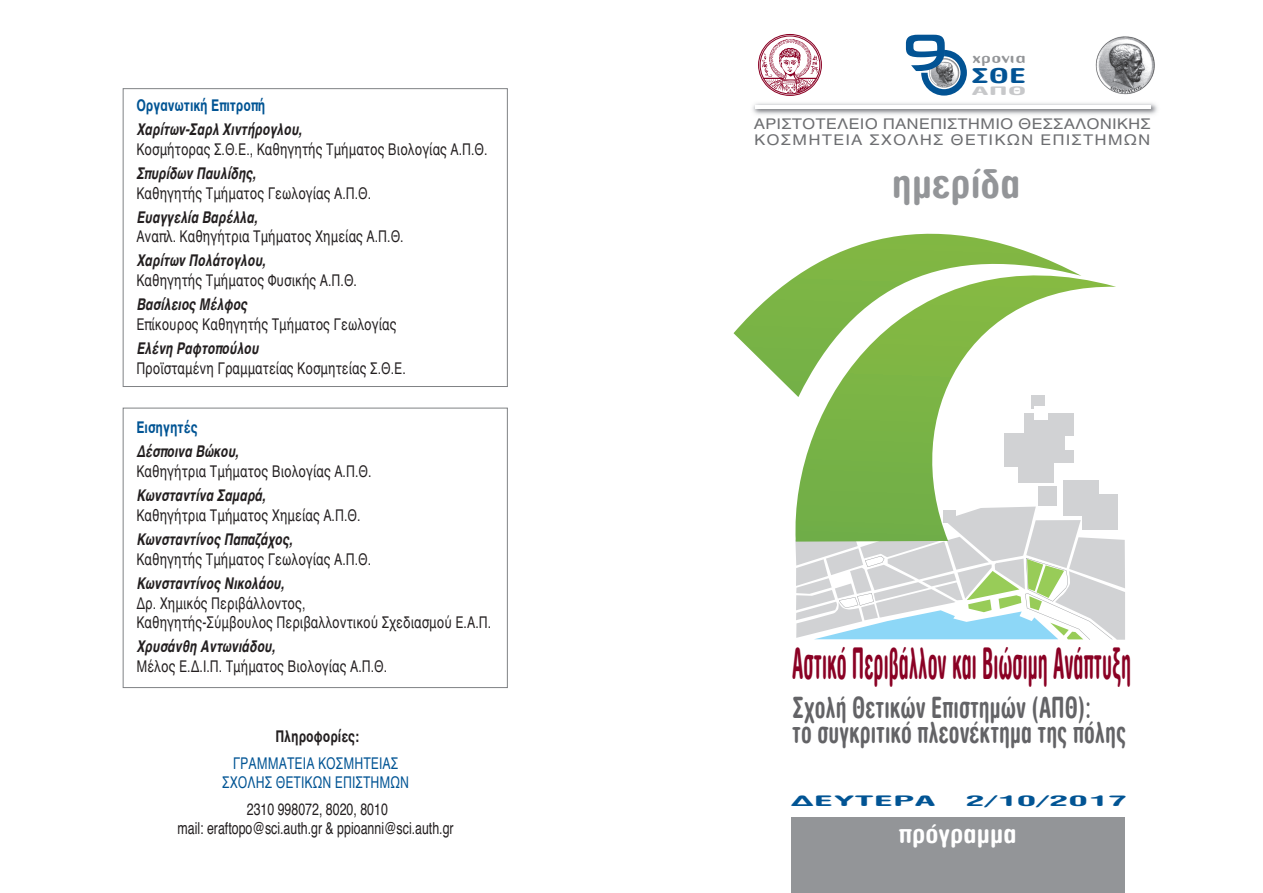
<style>
.page{position:relative;width:1263px;height:893px;background:#fff}
.page>*{position:absolute;margin:0;border:0;box-sizing:border-box;transform-origin:0 0}
.t1{font:700 43.35px "CF Smooth Cond";color:#8a0124;scale:.49 1}
.t2{font:700 39.6px "CF Smooth Cond";color:#939598;scale:1.07 1}
.t3{font:700 29.25px/25.5px "CF Smooth Cond";color:#636366;scale:.79 1}
.t4{font:700 25.35px "CF Smooth Cond";color:#fff;scale:1.11 1}
.t5{font:700 20.4px "CF Smooth Cond";color:#025394;scale:1.74 1}
.t6{font:16.5px/19.8px "Helvetica";color:#231f20;scale:.75 1}
.t7{font:italic 700 16.5px "Helvetica";color:#231f20;scale:.75 1}
.t8{font:16.5px/19.8px "Helvetica";color:#015494;text-align:center;scale:.75 1}
.t9{font:700 16.5px "Helvetica";color:#015494;scale:.75 1}
.t10{font:700 16.5px "Helvetica";color:#231f20;scale:.75 1}
.t11{font:15px/16.6px "Helvetica";color:#6d6e71;scale:1.14 1}
.t12{font:700 15px "CF Template";color:#939598;scale:1.38 1}
.t13{font:700 14.4px "CF Smooth Cond";color:#015494;scale:2.79 1}
.t14{font:700 11.7px "CF Smooth Cond";color:#c7c8ca;scale:2.81 1}
</style>
<div class="page">
<svg style="left:795px;top:539px;width:330px;height:101px"></svg>
<svg style="left:733px;top:281px;width:56px;height:107px"></svg>
<svg style="left:789px;top:233px;width:327px;height:309px"></svg>
<div style="left:1024px;top:413px;width:50px;height:50px;background:#d1d2d4"></div>
<div style="left:1004px;top:433px;width:50px;height:50px;background:#d1d2d4"></div>
<div style="left:1062px;top:480px;width:36px;height:35px;background:#d1d2d4"></div>
<div style="left:1038px;top:486px;width:19px;height:19px;background:#d1d2d4"></div>
<div style="left:943px;top:510px;width:13px;height:12px;background:#d1d2d4"></div>
<div style="left:1065px;top:437px;width:14px;height:13px;background:#fff"></div>
<div style="left:1031px;top:396px;width:14px;height:13px;background:#d1d2d4"></div>
<div style="left:1035px;top:406px;width:13px;height:13px;background:#fff"></div>
<div style="left:999px;top:468px;width:19px;height:19px;background:#fff"></div>
<div style="left:1082px;top:494px;width:36px;height:36px;background:#d1d2d4"></div>
<img style="left:1095px;top:36px;width:60px;height:59px">
<svg style="left:758px;top:34px;width:64px;height:62px"></svg>
<svg style="left:906px;top:35px;width:61px;height:61px"></svg>
<img style="left:752px;top:103px;width:405px;height:12px">
<hr style="left:755px;top:106px;width:395px;height:3px;background:#fff">
<div style="left:792px;top:817px;width:333px;height:76px;background:#939598"></div>
<div style="left:123px;top:88px;width:385px;height:299px;border:1px solid #808285"></div>
<div style="left:123px;top:408px;width:385px;height:280px;border:1px solid #808285"></div>
<p class="t9" style="left:136px;top:98px;width:174px">Οργανωτική Επιτροπή</p>
<p class="t7" style="left:136px;top:122px;width:222px">Χαρίτων-Σαρλ Χιντήρογλου,</p>
<p class="t6" style="left:136px;top:140px;width:470px">Κοσμήτορας Σ.Θ.Ε., Καθηγητής Τμήματος Βιολογίας Α.Π.Θ.</p>
<p class="t7" style="left:136px;top:166px;width:161px">Σπυρίδων Παυλίδης,</p>
<p class="t6" style="left:136px;top:184px;width:315px">Καθηγητής Τμήματος Γεωλογίας Α.Π.Θ.</p>
<p class="t7" style="left:136px;top:210px;width:163px">Ευαγγελία Βαρέλλα,</p>
<p class="t6" style="left:136px;top:228px;width:358px">Αναπλ. Καθηγήτρια Τμήματος Χημείας Α.Π.Θ.</p>
<p class="t7" style="left:136px;top:254px;width:174px">Χαρίτων Πολάτογλου,</p>
<p class="t6" style="left:136px;top:272px;width:296px">Καθηγητής Τμήματος Φυσικής Α.Π.Θ.</p>
<p class="t7" style="left:136px;top:298px;width:149px">Βασίλειος Μέλφος</p>
<p class="t6" style="left:136px;top:316px;width:348px">Επίκουρος Καθηγητής Τμήματος Γεωλογίας</p>
<p class="t7" style="left:136px;top:341px;width:165px">Ελένη Ραφτοπούλου</p>
<p class="t6" style="left:136px;top:360px;width:361px">Προϊσταμένη Γραμματείας Κοσμητείας Σ.Θ.Ε.</p>
<p class="t9" style="left:136px;top:420px;width:83px">Εισηγητές</p>
<p class="t7" style="left:136px;top:444px;width:138px">Δέσποινα Βώκου,</p>
<p class="t6" style="left:136px;top:463px;width:315px">Καθηγήτρια Τμήματος Βιολογίας Α.Π.Θ.</p>
<p class="t7" style="left:136px;top:488px;width:174px">Κωνσταντίνα Σαμαρά,</p>
<p class="t6" style="left:136px;top:506px;width:300px">Καθηγήτρια Τμήματος Χημείας Α.Π.Θ.</p>
<p class="t7" style="left:136px;top:532px;width:210px">Κωνσταντίνος Παπαζάχος,</p>
<p class="t6" style="left:136px;top:550px;width:315px">Καθηγητής Τμήματος Γεωλογίας Α.Π.Θ.</p>
<p class="t7" style="left:136px;top:576px;width:199px">Κωνσταντίνος Νικολάου,</p>
<p class="t6" style="left:136px;top:594px;width:475px">Δρ. Χημικός Περιβάλλοντος,<br>Καθηγητής-Σύμβουλος Περιβαλλοντικού Σχεδιασμού Ε.Α.Π.</p>
<p class="t7" style="left:136px;top:640px;width:187px">Χρυσάνθη Αντωνιάδου,</p>
<p class="t6" style="left:136px;top:658px;width:336px">Μέλος Ε.Δ.Ι.Π. Τμήματος Βιολογίας Α.Π.Θ.</p>
<p class="t10" style="left:275px;top:730px;width:113px">Πληροφορίες:</p>
<p class="t8" style="left:222px;top:754px;width:251px">ΓΡΑΜΜΑΤΕΙΑ ΚΟΣΜΗΤΕΙΑΣ<br>ΣΧΟΛΗΣ ΘΕΤΙΚΩΝ ΕΠΙΣΤΗΜΩΝ</p>
<p class="t6" style="left:177px;top:800px;width:370px;text-align:center">2310 998072, 8020, 8010<br>mail: eraftopo@sci.auth.gr &amp; ppioanni@sci.auth.gr</p>
<p class="t12" style="left:972px;top:46px;width:40px">χρονια</p>
<p class="t14" style="left:971px;top:84px;width:21px">ΑΠΘ</p>
<p class="t5" style="left:971px;top:64px;width:33px">ΣΘΕ</p>
<p class="t11" style="left:754px;top:115px;width:350px">ΑΡΙΣΤΟΤΕΛΕΙΟ ΠΑΝΕΠΙΣΤΗΜΙΟ ΘΕΣΣΑΛΟΝΙΚΗΣ<br>ΚΟΣΜΗΤΕΙΑ ΣΧΟΛΗΣ ΘΕΤΙΚΩΝ ΕΠΙΣΤΗΜΩΝ</p>
<h2 class="t2" style="left:892px;top:161px;width:122px">ηµερίδα</h2>
<h1 class="t1" style="left:792px;top:639px;width:693px">Αστικό Περιβάλλον και Βιώσιµη Ανάπτυξη</h1>
<h3 class="t3" style="left:792px;top:695px;width:424px">Σχολή Θετικών Επιστηµών (ΑΠΘ):<br>το συγκριτικό πλεονέκτηµα της πόλης</h3>
<p class="t13" style="left:790px;top:793px;width:54px">ΔΕΥΤΕΡΑ</p>
<p class="t13" style="left:965px;top:793px;width:60px">2/10/2017</p>
<h3 class="t4" style="left:899px;top:819px;width:108px">πρόγραµµα</h3>
</div>
